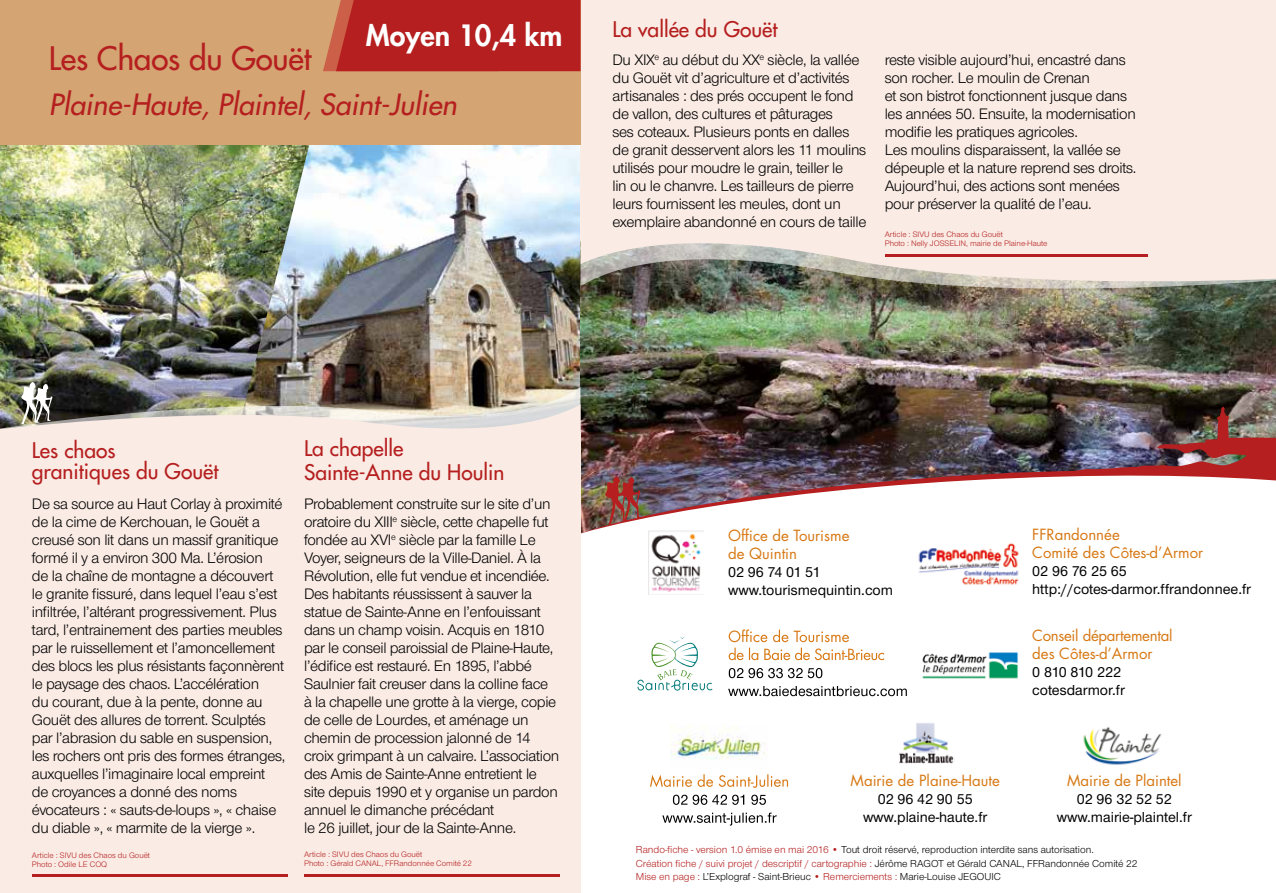
<style>
.page{position:relative;width:1276px;height:893px;background:#fff}
.page>*{position:absolute;margin:0;border:0;box-sizing:border-box;transform-origin:0 0}
.t1{font:31.5px "Futura";letter-spacing:-.005em;color:#b51f1f}
.t2{font:italic 28.5px "Futura";color:#b51f1f}
.t3{font:800 28.5px "Futura";color:#fff}
.t4{font:21px/24px "Futura";color:#b51f1f}
.t5{font:15.75px/18px "Nimbus Sans Novus T";letter-spacing:-.02em;color:#000}
.t6{font:500 15px/18px "Nimbus Sans Novus T";color:#000}
.t7{font:15px/18px "Futura";color:#d77813}
.t8{font:15px/18px "Futura";letter-spacing:-.02em;color:#d77813}
.t9{font:10.5px/13.5px "Nimbus Sans Novus T";color:#000}
.t10{font:8.25px/9px "Nimbus Sans Novus T";color:#b51f1f}
.s1{color:#b51f1f}
</style>
<div class="page">
<img style="left:0;top:144px;width:238px;height:237px">
<img style="left:238px;top:144px;width:342px;height:237px">
<div style="left:580px;top:0;width:696px;height:563px;background:#faebe4"></div>
<img style="left:580px;top:307px;width:696px;height:153px">
<img style="left:580px;top:295px;width:696px;height:12px">
<img style="left:580px;top:241px;width:696px;height:54px">
<img style="left:741px;top:435px;width:535px;height:31px">
<svg style="left:1205px;top:406px;width:47px;height:37px;background:#7b4e46"></svg>
<svg style="left:580px;top:466px;width:696px;height:170px;fill:#fff"></svg>
<img style="left:910px;top:534px;width:114px;height:57px">
<hr style="left:884px;top:255px;width:263px;height:2px;background:#b51f1f">
<div style="left:0;top:0;width:580px;height:144px;background:#d4a473"></div>
<svg style="left:323px;top:0;width:257px;height:71px;background:#b72623"></svg>
<div style="left:0;top:433px;width:580px;height:460px;background:#faebe4"></div>
<img style="left:0;top:381px;width:580px;height:52px">
<hr style="left:32px;top:874px;width:255px;height:2px;background:#b51f1f">
<hr style="left:304px;top:874px;width:255px;height:2px;background:#b51f1f">
<svg style="left:637px;top:637px;width:75px;height:54px"></svg>
<svg style="left:728px;top:686px;width:179px;height:10px"></svg>
<svg style="left:729px;top:668px;width:93px;height:10px"></svg>
<svg style="left:728px;top:648px;width:156px;height:12px"></svg>
<svg style="left:728px;top:629px;width:121px;height:13px"></svg>
<img style="left:922px;top:652px;width:96px;height:27px">
<img style="left:899px;top:723px;width:56px;height:41px">
<img style="left:671px;top:725px;width:95px;height:34px">
<svg style="left:662px;top:813px;width:114px;height:13px"></svg>
<svg style="left:673px;top:795px;width:93px;height:10px"></svg>
<svg style="left:650px;top:774px;width:138px;height:14px"></svg>
<img style="left:1083px;top:727px;width:79px;height:38px">
<img style="left:649px;top:530px;width:54px;height:65px">
<h2 class="t3" style="left:366px;top:17px;width:198px">Moyen 10,4 km</h2>
<h1 class="t1" style="left:49px;top:39px;width:264px">Les Chaos du Gouët</h1>
<h2 class="t2" style="left:49px;top:86px;width:409px">Plaine-Haute, Plaintel, Saint-Julien</h2>
<h3 class="t4" style="left:612px;top:18px;width:166px">La vallée du Gouët</h3>
<p class="t5" style="left:612px;top:51px;width:255px">Du XIX<sup>e</sup> au début du XX<sup>e</sup> siècle, la vallée du Gouët vit d’agriculture et d’activités artisanales : des prés occupent le fond de vallon, des cultures et pâturages<br>ses coteaux. Plusieurs ponts en dalles de granit desservent alors les 11 moulins utilisés pour moudre le grain, teiller le<br>lin ou le chanvre. Les tailleurs de pierre leurs fournissent les meules, dont un exemplaire abandonné en cours de taille</p>
<p class="t5" style="left:884px;top:51px;width:253px">reste visible aujourd’hui, encastré dans son rocher. Le moulin de Crenan<br>et son bistrot fonctionnent jusque dans les années 50. Ensuite, la modernisation modifie les pratiques agricoles.<br>Les moulins disparaissent, la vallée se dépeuple et la nature reprend ses droits.<br>Aujourd’hui, des actions sont menées pour préserver la qualité de l’eau.</p>
<p class="t10" style="left:884px;top:230px;width:164px">Article : SIVU des Chaos du Gouët<br>Photo : Nelly JOSSELIN, mairie de Plaine-Haute</p>
<h3 class="t4" style="left:32px;top:440px;width:188px;line-height:21px">Les chaos granitiques du Gouët</h3>
<h3 class="t4" style="left:304px;top:437px;width:202px">La chapelle<br>Sainte-Anne du Houlin</h3>
<p class="t5" style="left:32px;top:494px;width:255px">De sa source au Haut Corlay à proximité de la cime de Kerchouan, le Gouët a creusé son lit dans un massif granitique formé il y a environ 300 Ma. L’érosion<br>de la chaîne de montagne a découvert le granite fissuré, dans lequel l’eau s’est infiltrée, l’altérant progressivement. Plus tard, l’entrainement des parties meubles par le ruissellement et l’amoncellement des blocs les plus résistants façonnèrent le paysage des chaos. L’accélération<br>du courant, due à la pente, donne au Gouët des allures de torrent. Sculptés par l’abrasion du sable en suspension, les rochers ont pris des formes étranges, auxquelles l’imaginaire local empreint de croyances a donné des noms évocateurs : « sauts-de-loups », « chaise du diable », « marmite de la vierge ».</p>
<p class="t5" style="left:304px;top:494px;width:257px">Probablement construite sur le site d’un oratoire du XIII<sup>e</sup> siècle, cette chapelle fut fondée au XVI<sup>e</sup> siècle par la famille Le Voyer, seigneurs de la Ville-Daniel. À la Révolution, elle fut vendue et incendiée.<br>Des habitants réussissent à sauver la statue de Sainte-Anne en l’enfouissant dans un champ voisin. Acquis en 1810 par le conseil paroissial de Plaine-Haute, l’édifice est restauré. En 1895, l’abbé Saulnier fait creuser dans la colline face à la chapelle une grotte à la vierge, copie de celle de Lourdes, et aménage un chemin de procession jalonné de 14 croix grimpant à un calvaire. L’association des Amis de Sainte-Anne entretient le site depuis 1990 et y organise un pardon annuel le dimanche précédant<br>le 26 juillet, jour de la Sainte-Anne.</p>
<p class="t10" style="left:32px;top:850px;width:120px">Article : SIVU des Chaos du Gouët<br>Photo : Odile LE COQ</p>
<p class="t10" style="left:304px;top:850px;width:169px">Article : SIVU des Chaos du Gouët<br>Photo : Gérald CANAL, FFRandonnée Comité 22</p>
<p class="t7" style="left:728px;top:527px;width:123px">Office de Tourisme de Quintin</p>
<p class="t6" style="left:728px;top:563px;width:166px">02 96 74 01 51 www.tourismequintin.com</p>
<p class="t7" style="left:850px;top:772px;width:151px">Mairie de Plaine-Haute</p>
<p class="t6" style="left:863px;top:790px;width:126px;text-align:center">02 96 42 90 55 www.plaine-haute.fr</p>
<p class="t7" style="left:1032px;top:526px;width:172px">FFRandonnée<br>Comité des Côtes-d’Armor</p>
<p class="t6" style="left:1032px;top:562px;width:220px">02 96 76 25 65 http://cotes-darmor.ffrandonnee.fr</p>
<p class="t8" style="left:1032px;top:627px;width:142px">Conseil départemental des Côtes-d’Armor</p>
<p class="t6" style="left:1032px;top:663px;width:94px">0 810 810 222 cotesdarmor.fr</p>
<p class="t7" style="left:1067px;top:772px;width:116px">Mairie de Plaintel</p>
<p class="t6" style="left:1056px;top:790px;width:137px;text-align:center">02 96 32 52 52 www.mairie-plaintel.fr</p>
<p class="t9" style="left:636px;top:843px;width:503px"><span class="s1">Rando-fiche - version 1.0 émise en mai 2016 •</span> Tout droit réservé, reproduction interdite sans autorisation.<br><span class="s1">Création fiche / suivi projet / descriptif / cartographie :</span> Jérôme RAGOT et Gérald CANAL, FFRandonnée Comité 22<br><span class="s1">Mise en page :</span> L’Explograf - Saint-Brieuc <span class="s1">• Remerciements :</span> Marie-Louise JEGOUIC</p>
</div>
